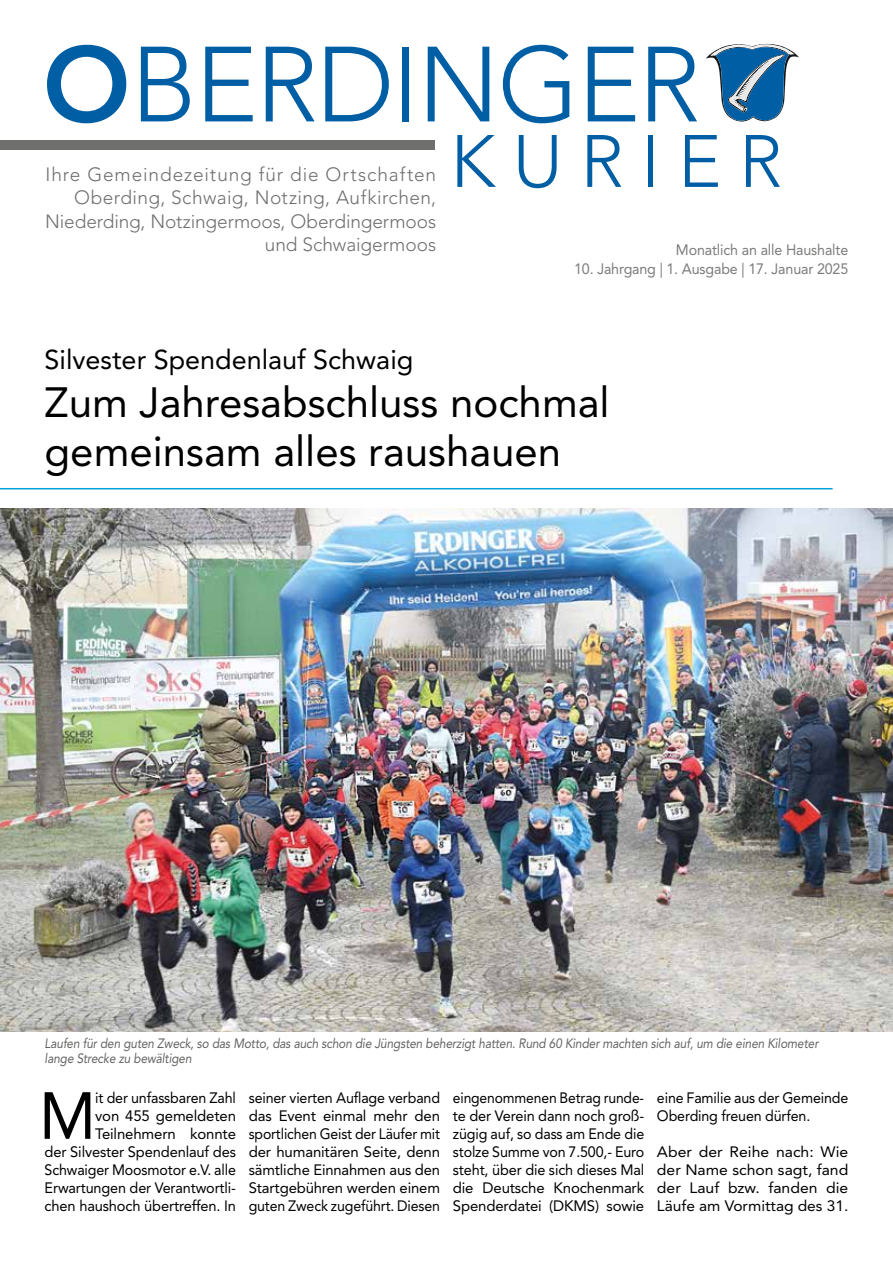
<style>
.page{position:relative;width:893px;height:1263px;background:#fff}
.page>*{position:absolute;margin:0;border:0;box-sizing:border-box;transform-origin:0 0}
.t1{font:300 105.6px "Avenir LT Std";letter-spacing:-.02em;color:#005fa4}
.t2{font:300 73.35px "Avenir LT Std";letter-spacing:.24em;color:#005fa4}
.t3{font:65.85px "Avenir LT Std";color:#000;scale:.95 1}
.t4{font:42px/48px "Avenir LT Std";color:#000}
.t5{font:27px "Avenir LT Std";color:#000}
.t6{font:300 19.05px/23.4px "Avenir LT Std";letter-spacing:.04em;color:#6f6f6e;text-align:right}
.t7{font:300 19.05px/23.4px "Avenir LT Std";letter-spacing:-.005em;color:#6f6f6e;text-align:right}
.t8{font:15px/18px "Avenir LT Std";letter-spacing:-.01em;color:#000;text-align:right;scale:.95 1}
.t9{font:15px/18px "Avenir LT Std";letter-spacing:-.01em;color:#000;text-align:justify;scale:.93 1}
.t10{font:15px/18px "Avenir LT Std";letter-spacing:-.01em;color:#000;text-align:justify;scale:1.05 1}
.t11{font:15px "Avenir LT Std";letter-spacing:-.01em;color:#7b7b7a;scale:.95 1}
.t12{font:italic 13.5px/15px "Avenir LT Std";letter-spacing:-.01em;color:#636362;scale:.88 1}
.s1{font-weight:800}
</style>
<div class="page">
<img style="left:0;top:509px;width:893px;height:522px">
<hr style="left:0;top:488px;width:833px;height:1px;background:#00a0da">
<div style="left:0;top:140px;width:435px;height:9px;background:#6f6f6e"></div>
<svg style="left:706px;top:43px;width:93px;height:79px"></svg>
<h1 class="t1" style="left:43px;top:23px;width:659px"><span class="s1">O</span>BERDINGER</h1>
<p class="t6" style="left:46px;top:162px;width:392px">Ihre Gemeindezeitung für die Ortschaften<br>Oberding, Schwaig, Notzing, Aufkirchen,</p>
<p class="t7" style="left:45px;top:209px;width:392px">Niederding, Notzingermoos, Oberdingermoos und Schwaigermoos</p>
<h2 class="t2" style="left:450px;top:119px;width:334px">KURIER</h2>
<p class="t11" style="left:676px;top:241px;width:183px">Monatlich an alle Haushalte</p>
<p class="t11" style="left:574px;top:260px;width:290px">10. Jahrgang | 1. Ausgabe | 17. Januar 2025</p>
<h3 class="t5" style="left:45px;top:344px;width:370px">Silvester Spendenlauf Schwaig</h3>
<h3 class="t4" style="left:45px;top:379px;width:566px">Zum Jahresabschluss nochmal gemeinsam alles raushauen</h3>
<p class="t12" style="left:45px;top:1036px;width:881px">Laufen für den guten Zweck, so das Motto, das auch schon die Jüngsten beherzigt hatten. Rund 60 Kinder machten sich auf, um die einen Kilometer lange Strecke zu bewältigen</p>
<p class="t8" style="left:45px;top:1089px;width:203px">it der unfassbaren Zahl<br>von 455 gemeldeten<br>Teilnehmern konnte<br>der Silvester Spendenlauf des<br>Schwaiger Moosmotor e.V. alle<br>Erwartungen der Verantwortli&shy;chen haushoch übertreffen. In</p>
<p class="t8" style="left:249px;top:1089px;width:203px;text-align:justify">seiner vierten Auflage verband das Event einmal mehr den sportlichen Geist der Läufer mit der humanitären Seite, denn sämtliche Einnahmen aus den Startgebühren werden einem guten Zweck zugeführt. Diesen</p>
<p class="t9" style="left:453px;top:1089px;width:207px">eingenommenen Betrag runde&shy;te der Verein dann noch groß&shy;zügig auf, so dass am Ende die stolze Summe von 7.500,- Euro steht, über die sich dieses Mal die Deutsche Knochenmark Spenderdatei (DKMS) sowie</p>
<p class="t8" style="left:657px;top:1089px;width:203px;text-align:left">eine Familie aus der Gemeinde<br>Oberding freuen dürfen.</p>
<h3 class="t3" style="left:39px;top:1078px;width:61px">M</h3>
<p class="t10" style="left:657px;top:1143px;width:184px">Aber der Reihe nach: Wie der Name schon sagt, fand der Lauf bzw. fanden die Läufe am Vormittag des 31.</p>
</div>
